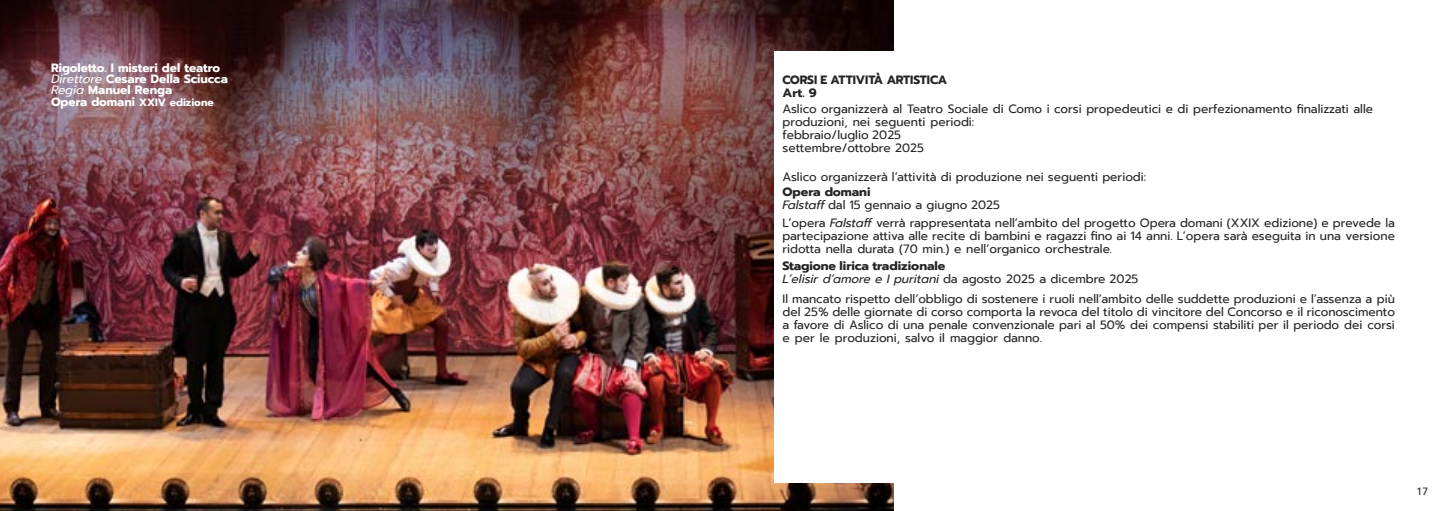
<style>
.page{position:relative;width:1446px;height:511px;background:#fff}
.page>*{position:absolute;margin:0;border:0;box-sizing:border-box;transform-origin:0 0}
.t1{font:12px "Prompt";color:#252425}
.t2{font:700 12px "Prompt";color:#fff}
.t3{font:italic 12px "Prompt";color:#252425}
.t4{font:700 12px "Prompt";letter-spacing:-.005em;color:#252425;scale:1.05 1}
.t5{font:700 12px "Prompt";letter-spacing:-.005em;color:#252425}
.t6{font:700 10.5px "Prompt";color:#fff}
.t7{font:500 10.5px "Avenir";color:#272526}
.s1{font-weight:400;font-style:italic}
.s2{font-style:italic}
.s3{font-style:normal}
</style>
<div class="page">
<img style="left:0;top:0;width:893px;height:510px">
<div style="left:774px;top:51px;width:621px;height:431px;background:#fff"></div>
<p class="t2" style="left:51px;top:58px;width:171px">Rigoletto. I misteri del teatro</p>
<p class="t2" style="left:51px;top:70px;width:178px"><span class="s1">Direttore</span> Cesare Della Sciucca</p>
<p class="t2" style="left:51px;top:81px;width:123px"><span class="s1">Regia</span> Manuel Renga</p>
<p class="t2" style="left:51px;top:93px;width:86px">Opera domani</p>
<p class="t6" style="left:139px;top:94px;width:76px">XXIV edizione</p>
<p class="t5" style="left:782px;top:71px;width:166px">CORSI E ATTIVITÀ ARTISTICA</p>
<p class="t4" style="left:782px;top:84px;width:34px">Art. 9</p>
<p class="t1" style="left:782px;top:100px;width:592px">Aslico organizzerà al Teatro Sociale di Como i corsi propedeutici e di perfezionamento finalizzati alle</p>
<p class="t1" style="left:782px;top:113px;width:193px">produzioni, nei seguenti periodi:</p>
<p class="t1" style="left:782px;top:126px;width:120px">febbraio/luglio 2025</p>
<p class="t1" style="left:782px;top:139px;width:143px">settembre/ottobre 2025</p>
<p class="t1" style="left:782px;top:167px;width:365px">Aslico organizzerà l’attività di produzione nei seguenti periodi:</p>
<p class="t4" style="left:782px;top:183px;width:85px">Opera domani</p>
<p class="t1" style="left:782px;top:196px;width:219px"><span class="s2">Falstaff</span> dal 15 gennaio a giugno 2025</p>
<p class="t1" style="left:782px;top:213px;width:614px">L’opera <span class="s2">Falstaff</span> verrà rappresentata nell’ambito del progetto Opera domani (XXIX edizione) e prevede la</p>
<p class="t1" style="left:782px;top:226px;width:614px">partecipazione attiva alle recite di bambini e ragazzi fino ai 14 anni. L’opera sarà eseguita in una versione</p>
<p class="t1" style="left:782px;top:239px;width:331px">ridotta nella durata (70 min.) e nell’organico orchestrale.</p>
<p class="t4" style="left:782px;top:256px;width:157px">Stagione lirica tradizionale</p>
<p class="t3" style="left:782px;top:269px;width:357px">L’elisir d’amore e I puritani <span class="s3">da agosto 2025 a dicembre 2025</span></p>
<p class="t1" style="left:782px;top:289px;width:614px">Il mancato rispetto dell’obbligo di sostenere i ruoli nell’ambito delle suddette produzioni e l’assenza a più</p>
<p class="t1" style="left:782px;top:302px;width:614px">del 25% delle giornate di corso comporta la revoca del titolo di vincitore del Concorso e il riconoscimento</p>
<p class="t1" style="left:782px;top:315px;width:614px">a favore di Aslico di una penale convenzionale pari al 50% dei compensi stabiliti per il periodo dei corsi</p>
<p class="t1" style="left:782px;top:328px;width:261px">e per le produzioni, salvo il maggior danno.</p>
<p class="t7" style="left:1416px;top:484px;width:13px">17</p>
</div>
